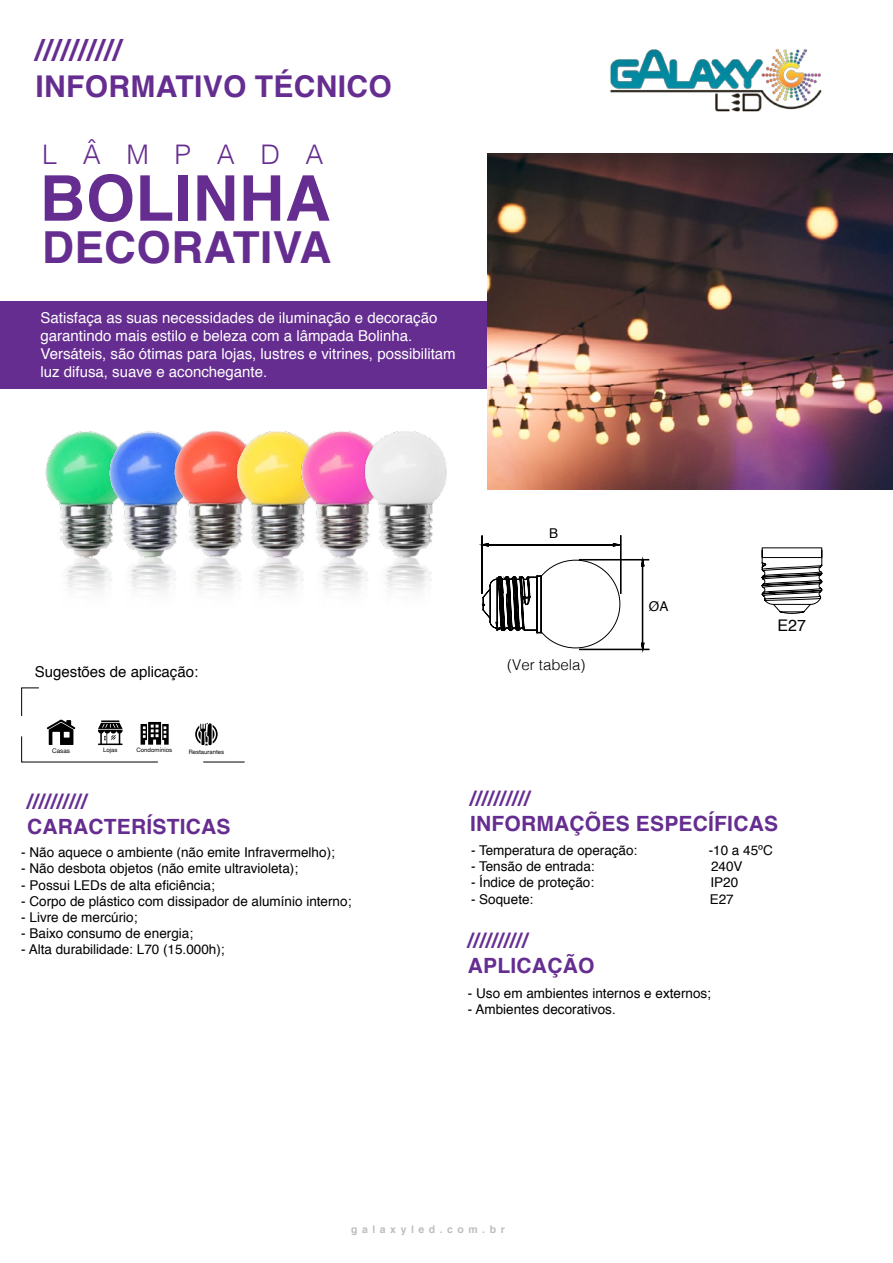
<style>
.page{position:relative;width:893px;height:1263px;background:#fff}
.page>*{position:absolute;margin:0;border:0;box-sizing:border-box;transform-origin:0 0}
.t1{font:700 63px "Helvetica";letter-spacing:.01em;color:#662d91}
.t2{font:700 44.1px "Helvetica";letter-spacing:.01em;color:#662d91}
.t3{font:700 30px/36px "Helvetica";letter-spacing:.01em;color:#662d91}
.t4{font:300 27px "Helvetica";letter-spacing:.95em;color:#662d91}
.t5{font:700 21px/25.2px "Helvetica";letter-spacing:.01em;color:#662d91}
.t6{font:16.05px "Helvetica";color:#000}
.t7{font:15px/18px "Helvetica";color:#fff}
.t8{font:15px "Helvetica";color:#000}
.t9{font:300 15px "Helvetica";color:#000}
.t10{font:13.5px "Helvetica";color:#000}
.t11{font:700 10.5px "Helvetica";letter-spacing:.43em;color:#bcbec0}
.t12{font:6.3px "Helvetica Neue";color:#000}
.t13{font:6px "Helvetica Neue";color:#000}
</style>
<div class="page">
<div style="left:0;top:301px;width:648px;height:87px;background:#662d91"></div>
<img style="left:609px;top:49px;width:213px;height:63px">
<hr style="left:892px;top:559px;width:1px;height:31px;background:#e6e7e8">
<hr style="left:892px;top:622px;width:1px;height:32px;background:#e6e7e8">
<hr style="left:892px;top:496px;width:1px;height:32px;background:#e6e7e8">
<hr style="left:203px;top:762px;width:42px;height:1px;background:#000">
<svg style="left:21px;top:687px;width:148px;height:76px"></svg>
<svg style="left:195px;top:723px;width:23px;height:22px"></svg>
<svg style="left:762px;top:548px;width:60px;height:66px"></svg>
<img style="left:488px;top:153px;width:405px;height:337px">
<img style="left:66px;top:565px;width:30px;height:26px">
<img style="left:96px;top:565px;width:65px;height:26px">
<img style="left:161px;top:565px;width:63px;height:26px">
<img style="left:224px;top:565px;width:65px;height:26px">
<img style="left:289px;top:565px;width:67px;height:26px">
<img style="left:356px;top:565px;width:76px;height:26px">
<img style="left:45px;top:431px;width:51px;height:134px">
<img style="left:96px;top:431px;width:65px;height:134px">
<img style="left:161px;top:431px;width:63px;height:134px">
<img style="left:224px;top:431px;width:65px;height:134px">
<img style="left:289px;top:431px;width:67px;height:134px">
<img style="left:356px;top:431px;width:91px;height:134px">
<div style="left:579px;top:649px;width:70px;height:1px;border:1px solid #000"></div>
<hr style="left:580px;top:560px;width:69px;height:1px;background:#000">
<div style="left:579px;top:559px;width:70px;height:1px;border:1px solid #000"></div>
<hr style="left:621px;top:536px;width:1px;height:57px;background:#000">
<div style="left:620px;top:535px;width:1px;height:58px;border:1px solid #000"></div>
<div style="left:482px;top:535px;width:1px;height:58px;border:1px solid #000"></div>
<hr style="left:488px;top:545px;width:133px;height:1px;background:#000">
<div style="left:488px;top:544px;width:126px;height:1px;border:1px solid #000"></div>
<svg style="left:613px;top:543px;width:7px;height:3px"></svg>
<svg style="left:481px;top:543px;width:8px;height:3px"></svg>
<hr style="left:643px;top:566px;width:1px;height:76px;background:#000">
<div style="left:642px;top:566px;width:1px;height:76px;border:1px solid #000"></div>
<svg style="left:641px;top:643px;width:3px;height:10px"></svg>
<svg style="left:641px;top:559px;width:3px;height:7px"></svg>
<svg style="left:482px;top:559px;width:139px;height:90px"></svg>
<h3 class="t3" style="left:36px;top:33px;width:358px">//////////<br>INFORMATIVO TÉCNICO</h3>
<h3 class="t4" style="left:42px;top:132px;width:283px">LÂMPADA</h3>
<h1 class="t1" style="left:40px;top:148px;width:292px">BOLINHA</h1>
<h2 class="t2" style="left:42px;top:212px;width:291px">DECORATIVA</h2>
<p class="t7" style="left:40px;top:309px;width:417px">Satisfaça as suas necessidades de iluminação e decoração garantindo mais estilo e beleza com a lâmpada Bolinha.<br>Versáteis, são ótimas para lojas, lustres e vitrines, possibilitam luz difusa, suave e aconchegante.</p>
<p class="t8" style="left:35px;top:661px;width:165px">Sugestões de aplicação:</p>
<p class="t12" style="left:52px;top:746px;width:19px">Casas</p>
<p class="t13" style="left:103px;top:745px;width:16px">Lojas</p>
<p class="t13" style="left:137px;top:746px;width:37px">Condomínios</p>
<p class="t13" style="left:189px;top:747px;width:37px">Restaurantes</p>
<h3 class="t5" style="left:27px;top:789px;width:62px">//////////<br>CARACT</h3>
<h3 class="t5" style="left:117px;top:814px;width:64px">ERÍSTICA</h3>
<h3 class="t5" style="left:217px;top:814px;width:16px">S</h3>
<p class="t10" style="left:21px;top:842px;width:315px">- Não aquece o ambiente (não emite Infravermelho);</p>
<p class="t10" style="left:21px;top:858px;width:278px">- Não desbota objetos (não emite ultravioleta);</p>
<p class="t10" style="left:21px;top:874px;width:195px">- Possui LEDs de alta eficiência;</p>
<p class="t10" style="left:21px;top:891px;width:332px">- Corpo de plástico com dissipador de alumínio interno;</p>
<p class="t10" style="left:21px;top:907px;width:118px">- Livre de mercúrio;</p>
<p class="t10" style="left:21px;top:923px;width:173px">- Baixo consumo de energia;</p>
<p class="t10" style="left:21px;top:939px;width:205px">- Alta durabilidade: L70 (15.000h);</p>
<p class="t10" style="left:549px;top:523px;width:11px">B</p>
<p class="t9" style="left:507px;top:652px;width:80px">(Ver tabela)</p>
<p class="t10" style="left:649px;top:595px;width:21px">ØA</p>
<p class="t6" style="left:777px;top:613px;width:30px">E27</p>
<h3 class="t5" style="left:470px;top:786px;width:62px">//////////<br>INFORMA</h3>
<h3 class="t5" style="left:569px;top:811px;width:158px">ÇÕES ESPECÍFICA</h3>
<h3 class="t5" style="left:764px;top:811px;width:16px">S</h3>
<p class="t10" style="left:471px;top:840px;width:168px">- Temperatura de operação:</p>
<p class="t10" style="left:709px;top:840px;width:66px">-10 a 45ºC</p>
<p class="t10" style="left:471px;top:856px;width:125px">- Tensão de entrada:</p>
<p class="t10" style="left:711px;top:856px;width:33px">240V</p>
<p class="t10" style="left:471px;top:872px;width:125px">- Índice de proteção:</p>
<p class="t10" style="left:710px;top:872px;width:29px">IP20</p>
<p class="t10" style="left:471px;top:888px;width:64px">- Soquete:</p>
<p class="t10" style="left:710px;top:888px;width:26px">E27</p>
<h3 class="t5" style="left:468px;top:928px;width:62px">//////////<br>APLICA</h3>
<h3 class="t5" style="left:547px;top:953px;width:45px">ÇÃO</h3>
<p class="t10" style="left:468px;top:983px;width:245px">- Uso em ambientes internos e externos;</p>
<p class="t10" style="left:468px;top:999px;width:149px">- Ambientes decorativos.</p>
<p class="t11" style="left:351px;top:1220px;width:155px">GALAXYLED.COM.BR</p>
</div>
